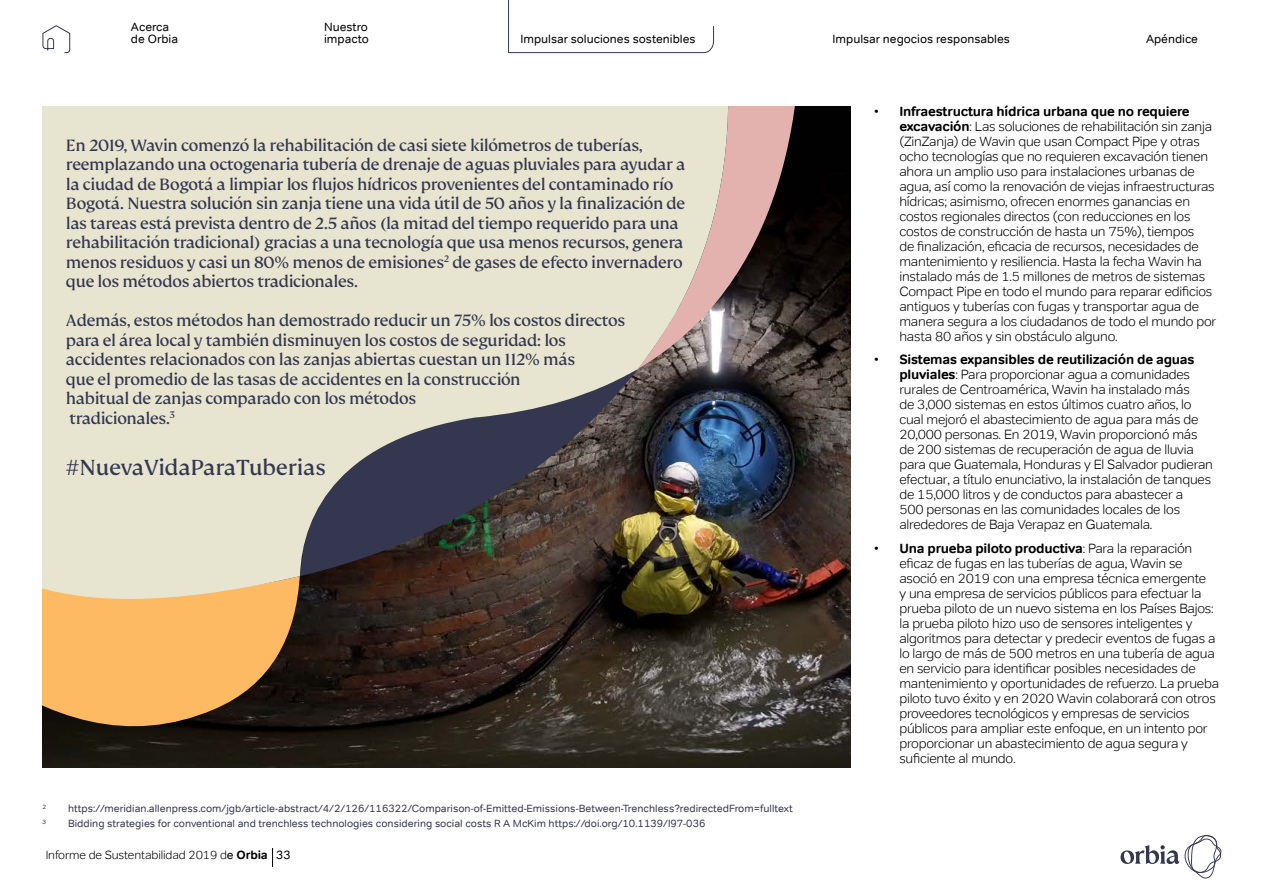
<style>
.page{position:relative;width:1263px;height:893px;background:#fff}
.page>*{position:absolute;margin:0;border:0;box-sizing:border-box;transform-origin:0 0}
.t1{font:24px "FS Kim";color:#353750}
.t2{font:18px/19.5px "FS Kim";letter-spacing:-.015em;color:#353750}
.t3{font:300 13.5px/15px "Tondo Trial";letter-spacing:-.015em;color:#000}
.t4{font:12px/12px "Tondo Trial";color:#000}
.t5{font:300 12px "Tondo";letter-spacing:-.01em;color:#000}
.t6{font:10.5px "Tondo Trial";color:#353750}
.t7{font:6.15px "Tondo Trial";color:#353750}
.s1{font-weight:400}
.s2{font-weight:700}
.s3{font-family:"Tondo Trial";font-weight:400}
</style>
<div class="page">
<img style="left:300px;top:369px;width:550px;height:399px">
<svg style="left:758px;top:106px;width:92px;height:263px;background:#2f2523"></svg>
<svg style="left:43px;top:706px;width:257px;height:62px;background:#3b2d1a"></svg>
<svg style="left:43px;top:106px;width:715px;height:600px;background:#afa694"></svg>
<svg style="left:1120px;top:835px;width:102px;height:43px"></svg>
<svg style="left:42px;top:25px;width:28px;height:28px"></svg>
<svg style="left:508px;top:0;width:206px;height:53px"></svg>
<svg style="left:272px;top:848px;width:1px;height:19px"></svg>
<p class="t4" style="left:131px;top:21px;width:49px">Acerca de Orbia</p>
<p class="t4" style="left:324px;top:21px;width:46px">Nuestro impacto</p>
<p class="t4" style="left:520px;top:33px;width:177px">Impulsar soluciones sostenibles</p>
<p class="t4" style="left:832px;top:33px;width:179px">Impulsar negocios responsables</p>
<p class="t4" style="left:1146px;top:33px;width:54px">Apéndice</p>
<p class="t2" style="left:66px;top:136px;width:621px">En 2019, Wavin comenzó la rehabilitación de casi siete kilómetros de tuberías, reemplazando una octogenaria tubería de drenaje de aguas pluviales para ayudar a la ciudad de Bogotá a limpiar los flujos hídricos provenientes del contaminado río Bogotá. Nuestra solución sin zanja tiene una vida útil de 50 años y la finalización de las tareas está prevista dentro de 2.5 años (la mitad del tiempo requerido para una rehabilitación tradicional) gracias a una tecnología que usa menos recursos, genera menos residuos y casi un 80% menos de emisiones<sup>2</sup> de gases de efecto invernadero que los métodos abiertos tradicionales.</p>
<p class="t2" style="left:66px;top:311px;width:561px">Además, estos métodos han demostrado reducir un 75% los costos directos para el área local y también disminuyen los costos de seguridad: los accidentes relacionados con las zanjas abiertas cuestan un 112% más<br>que el promedio de las tasas de accidentes en la construcción<br>habitual de zanjas comparado con los métodos<br>tradicionales.<sup>3</sup></p>
<h1 class="t1" style="left:66px;top:454px;width:261px">#NuevaVidaParaTuberias</h1>
<p class="t7" style="left:43px;top:803px;width:5px">2</p>
<p class="t6" style="left:68px;top:802px;width:726px">https://meridian.allenpress.com/jgb/article-abstract/4/2/126/116322/Comparison-of-Emitted-Emissions-Between-Trenchless?redirectedFrom=fulltext</p>
<p class="t7" style="left:43px;top:818px;width:5px">3</p>
<p class="t6" style="left:68px;top:817px;width:639px">Bidding strategies for conventional and trenchless technologies considering social costs R A McKim https://doi.org/10.1139/l97-036</p>
<p class="t5" style="left:46px;top:847px;width:247px">Informe de Sustentabilidad 2019 d<span class="s1">e</span> <span class="s2">Orbia</span> <span class="s3">33</span></p>
<p class="t3" style="left:899px;top:104px;width:318px;text-indent:-26px">• <span class="s2">Infraestructura hídrica urbana que no requiere excavación</span>: Las soluciones de rehabilitación sin zanja (ZinZanja) de Wavin que usan Compact Pipe y otras ocho tecnologías que no requieren excavación tienen ahora un amplio uso para instalaciones urbanas de agua, así como la renovación de viejas infraestructuras hídricas; asimismo, ofrecen enormes ganancias en costos regionales directos (con reducciones en los costos de construcción de hasta un 75%), tiempos<br>de finalización, eficacia de recursos, necesidades de mantenimiento y resiliencia. Hasta la fecha Wavin ha instalado más de 1.5 millones de metros de sistemas Compact Pipe en todo el mundo para reparar edificios antiguos y tuberías con fugas y transportar agua de manera segura a los ciudadanos de todo el mundo por hasta 80 años y sin obstáculo alguno.</p>
<p class="t3" style="left:899px;top:352px;width:315px;text-indent:-26px">• <span class="s2">Sistemas expansibles de reutilización de aguas pluviales</span>: Para proporcionar agua a comunidades rurales de Centroamérica, Wavin ha instalado más<br>de 3,000 sistemas en estos últimos cuatro años, lo cual mejoró el abastecimiento de agua para más de 20,000 personas. En 2019, Wavin proporcionó más de 200 sistemas de recuperación de agua de lluvia para que Guatemala, Honduras y El Salvador pudieran efectuar, a título enunciativo, la instalación de tanques de 15,000 litros y de conductos para abastecer a<br>500 personas en las comunidades locales de los alrededores de Baja Verapaz en Guatemala.</p>
<p class="t3" style="left:899px;top:541px;width:321px;text-indent:-26px">• <span class="s2">Una prueba piloto productiva</span>: Para la reparación eficaz de fugas en las tuberías de agua, Wavin se asoció en 2019 con una empresa técnica emergente<br>y una empresa de servicios públicos para efectuar la prueba piloto de un nuevo sistema en los Países Bajos: la prueba piloto hizo uso de sensores inteligentes y algoritmos para detectar y predecir eventos de fugas a lo largo de más de 500 metros en una tubería de agua en servicio para identificar posibles necesidades de mantenimiento y oportunidades de refuerzo. La prueba piloto tuvo éxito y en 2020 Wavin colaborará con otros proveedores tecnológicos y empresas de servicios públicos para ampliar este enfoque, en un intento por proporcionar un abastecimiento de agua segura y suficiente al mundo.</p>
</div>
